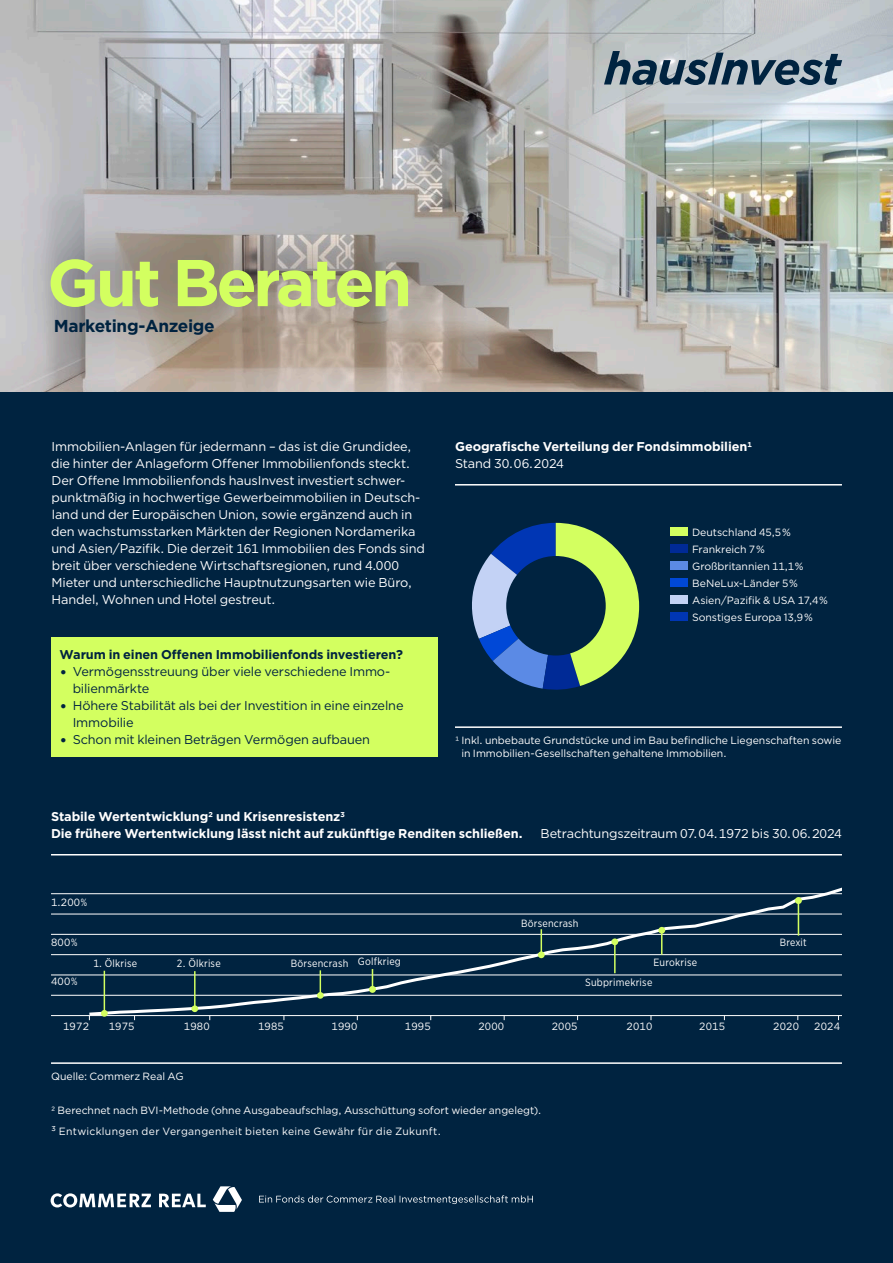
<style>
.page{position:relative;width:893px;height:1263px;background:#fff}
.page>*{position:absolute;margin:0;border:0;box-sizing:border-box;transform-origin:0 0}
.Headline_1_30pt{font:700 66px "Gotham";letter-spacing:-.055em;color:#d3ff60}
.t1{font:700 17.25px "Gotham";letter-spacing:-.02em;color:#002340}
.Copy_8_5pt{font:12.75px/17px "Gotham";letter-spacing:-.01em;color:#fff}
.t2{font:12.75px/17px "Gotham";letter-spacing:-.01em;color:#002340}
.Grafik_Head_8_5pt_neu_2023{font:700 12.75px "Gotham";letter-spacing:-.005em;color:#fff}
.Grafik_Head_8_5pt_neu_2023-2{font:12.75px "Gotham";letter-spacing:-.01em;color:#fff}
.Subhead_8_5_pt{font:700 12.75px "Gotham";letter-spacing:-.005em;color:#002340}
.Fussnote_Legende_7pt_neu{font:10.5px/12.8px "Gotham";color:#fff}
.t3{font:10.5px "Gotham Narrow";letter-spacing:.02em;color:#fff}
.Fussnote_Legende_7pt_neu-2{font:10.5px "Gotham";letter-spacing:.03em;color:#fff}
.s1{font-size:16.5px}
.s2{font-size:12.75px}
</style>
<div class="page">
<div style="left:0;top:385px;width:893px;height:878px;background:#002340"></div>
<img style="left:0;top:0;width:893px;height:391px">
<div style="left:51px;top:638px;width:387px;height:119px;background:#d3ff60"></div>
<hr style="left:51px;top:854px;width:791px;height:1px;background:#fff">
<hr style="left:51px;top:1062px;width:791px;height:2px;background:#fff">
<hr style="left:51px;top:1015px;width:791px;height:1px;background:#fff">
<hr style="left:51px;top:995px;width:791px;height:1px;background:#fff">
<hr style="left:51px;top:975px;width:791px;height:1px;background:#fff">
<hr style="left:51px;top:954px;width:791px;height:1px;background:#fff">
<hr style="left:51px;top:934px;width:791px;height:1px;background:#fff">
<hr style="left:51px;top:914px;width:791px;height:1px;background:#fff">
<hr style="left:51px;top:893px;width:791px;height:1px;background:#fff">
<svg style="left:86px;top:887px;width:756px;height:130px"></svg>
<hr style="left:104px;top:971px;width:1px;height:42px;background:#d3ff60">
<div style="left:101px;top:1010px;width:7px;height:7px;background:#d3ff60;border-radius:50%"></div>
<hr style="left:194px;top:971px;width:2px;height:38px;background:#d3ff60">
<div style="left:191px;top:1005px;width:7px;height:7px;background:#d3ff60;border-radius:50%"></div>
<svg style="left:320px;top:970px;width:1px;height:22px"></svg>
<div style="left:317px;top:992px;width:7px;height:7px;background:#d3ff60;border-radius:50%"></div>
<svg style="left:372px;top:969px;width:1px;height:17px"></svg>
<div style="left:369px;top:986px;width:7px;height:7px;background:#d3ff60;border-radius:50%"></div>
<svg style="left:541px;top:929px;width:1px;height:22px"></svg>
<div style="left:538px;top:951px;width:7px;height:7px;background:#d3ff60;border-radius:50%"></div>
<hr style="left:614px;top:942px;width:2px;height:31px;background:#d3ff60">
<div style="left:611px;top:938px;width:7px;height:7px;background:#d3ff60;border-radius:50%"></div>
<svg style="left:661px;top:934px;width:1px;height:21px"></svg>
<div style="left:658px;top:927px;width:7px;height:7px;background:#d3ff60;border-radius:50%"></div>
<hr style="left:798px;top:900px;width:1px;height:36px;background:#d3ff60">
<div style="left:795px;top:897px;width:7px;height:7px;background:#d3ff60;border-radius:50%"></div>
<hr style="left:455px;top:484px;width:387px;height:1px;background:#fff">
<hr style="left:455px;top:726px;width:387px;height:2px;background:#fff">
<svg style="left:472px;top:523px;width:167px;height:167px"></svg>
<div style="left:506px;top:556px;width:100px;height:99px;background:#002340;border-radius:50%"></div>
<div style="left:671px;top:527px;width:17px;height:9px;background:#d3ff60"></div>
<div style="left:671px;top:544px;width:17px;height:9px;background:#002a96"></div>
<div style="left:671px;top:595px;width:17px;height:9px;background:#c3d2f5"></div>
<div style="left:671px;top:612px;width:17px;height:9px;background:#0036b4"></div>
<div style="left:671px;top:561px;width:17px;height:9px;background:#5b8ae5"></div>
<div style="left:671px;top:578px;width:17px;height:9px;background:#0048d7"></div>
<svg style="left:51px;top:1186px;width:482px;height:26px"></svg>
<svg style="left:604px;top:51px;width:238px;height:34px;background:#708391"></svg>
<p class="Headline_1_30pt" style="left:47px;top:239px;width:367px">Gut Beraten</p>
<h2 class="t1" style="left:54px;top:314px;width:162px">Marketing-Anzeige</h2>
<p class="Copy_8_5pt" style="left:51px;top:437px;width:375px">Immobilien-Anlagen für jedermann – das ist die Grundidee, die hinter der Anlageform Offener Immobilienfonds steckt.<br>Der Offene Immobilienfonds hausInvest investiert schwer&shy;punktmäßig in hochwertige Gewerbeimmobilien in Deutsch&shy;land und der Europäischen Union, sowie ergänzend auch in den wachstumsstarken Märkten der Regionen Nordamerika und Asien/Pazifik. Die derzeit 161 Immobilien des Fonds sind breit über verschiedene Wirtschaftsregionen, rund 4.000<br>Mieter und unterschiedliche Hauptnutzungsarten wie Büro, Handel, Wohnen und Hotel gestreut.</p>
<p class="Subhead_8_5_pt" style="left:60px;top:646px;width:345px">Warum in einen Offenen Immobilienfonds investieren?</p>
<p class="t2" style="left:73px;top:663px;width:318px;text-indent:-13px"><span class="s1">•</span> Vermögensstreuung über viele verschiedene Imm o&shy;bilienmärkte</p>
<p class="t2" style="left:73px;top:697px;width:332px;text-indent:-13px"><span class="s1">•</span> Höhere Stabilität als bei der Investition in eine einzelne<br>Immobilie</p>
<p class="t2" style="left:60px;top:731px;width:312px"><span class="s1">•</span> Schon mit kleinen Beträgen Vermögen aufbauen</p>
<p class="Grafik_Head_8_5pt_neu_2023" style="left:455px;top:438px;width:299px">Geografische Verteilung der Fondsimmobilien1</p>
<p class="Grafik_Head_8_5pt_neu_2023-2" style="left:455px;top:455px;width:110px">Stand 30. 06. 2024</p>
<p class="Fussnote_Legende_7pt_neu" style="left:692px;top:525px;width:100px">Deutschland 45,5 %</p>
<p class="Fussnote_Legende_7pt_neu" style="left:692px;top:542px;width:74px">Frankreich 7 %</p>
<p class="Fussnote_Legende_7pt_neu" style="left:692px;top:559px;width:113px">Großbritannien 11,1 %</p>
<p class="Fussnote_Legende_7pt_neu" style="left:692px;top:576px;width:107px">BeNeLux-Länder 5 %</p>
<p class="Fussnote_Legende_7pt_neu" style="left:692px;top:610px;width:122px">Sonstiges Europa 13,9 %</p>
<p class="Fussnote_Legende_7pt_neu" style="left:692px;top:593px;width:137px">Asien/Pazifik &amp; USA 17,4 %</p>
<p class="Fussnote_Legende_7pt_neu" style="left:461px;top:734px;width:381px;text-indent:-7px">1 Inkl. unbebaute Grundstücke und im Bau befindliche Liegenschaften sowie in Immobilien-Gesellschaften gehaltene Immobilien.</p>
<p class="Grafik_Head_8_5pt_neu_2023" style="left:51px;top:808px;width:296px">Stabile Wertentwicklung2 und Krisenresistenz3</p>
<p class="Grafik_Head_8_5pt_neu_2023" style="left:51px;top:825px;width:473px">Die frühere Wertentwicklung lässt nicht auf zukünftige Renditen schließen.</p>
<p class="Grafik_Head_8_5pt_neu_2023-2" style="left:540px;top:825px;width:303px">Betrachtungszeitraum 07. 04. 1972 bis 30. 06. 2024</p>
<p class="Fussnote_Legende_7pt_neu" style="left:51px;top:895px;width:38px">1.200%</p>
<p class="Fussnote_Legende_7pt_neu" style="left:51px;top:935px;width:28px">800%</p>
<p class="Fussnote_Legende_7pt_neu" style="left:51px;top:975px;width:28px">400%</p>
<p class="t3" style="left:93px;top:957px;width:45px">1. Ölkrise</p>
<p class="t3" style="left:177px;top:957px;width:45px">2. Ölkrise</p>
<p class="t3" style="left:291px;top:956px;width:112px">Börsencrash Golfkrieg</p>
<p class="t3" style="left:521px;top:916px;width:59px">Börsencrash</p>
<p class="t3" style="left:653px;top:956px;width:45px">Eurokrise</p>
<p class="t3" style="left:585px;top:976px;width:69px">Subprimekrise</p>
<p class="t3" style="left:780px;top:936px;width:28px">Brexit</p>
<p class="Fussnote_Legende_7pt_neu" style="left:63px;top:1019px;width:27px">1972</p>
<p class="Fussnote_Legende_7pt_neu" style="left:109px;top:1019px;width:27px">1975</p>
<p class="Fussnote_Legende_7pt_neu" style="left:184px;top:1019px;width:27px">1980</p>
<p class="Fussnote_Legende_7pt_neu" style="left:258px;top:1019px;width:27px">1985</p>
<p class="Fussnote_Legende_7pt_neu" style="left:331px;top:1019px;width:27px">1990</p>
<p class="Fussnote_Legende_7pt_neu" style="left:405px;top:1019px;width:27px">1995</p>
<p class="Fussnote_Legende_7pt_neu" style="left:478px;top:1019px;width:27px">2000</p>
<p class="Fussnote_Legende_7pt_neu" style="left:552px;top:1019px;width:27px">2005</p>
<p class="Fussnote_Legende_7pt_neu" style="left:626px;top:1019px;width:27px">2010</p>
<p class="Fussnote_Legende_7pt_neu" style="left:699px;top:1019px;width:27px">2015</p>
<p class="Fussnote_Legende_7pt_neu" style="left:773px;top:1019px;width:27px">2020</p>
<p class="Fussnote_Legende_7pt_neu" style="left:814px;top:1019px;width:27px">2024</p>
<p class="Fussnote_Legende_7pt_neu" style="left:51px;top:1070px;width:134px">Quelle: Commerz Real AG</p>
<p class="Fussnote_Legende_7pt_neu" style="left:51px;top:1104px;width:492px">2 Berechnet nach BVI-Methode (ohne Ausgabeaufschlag, Ausschüttung sofort wieder angelegt).</p>
<p class="Fussnote_Legende_7pt_neu-2" style="left:51px;top:1125px;width:391px"><span class="s2">3</span> Entwicklungen der Vergangenheit bieten keine Gewähr für die Zukunft.</p>
</div>
